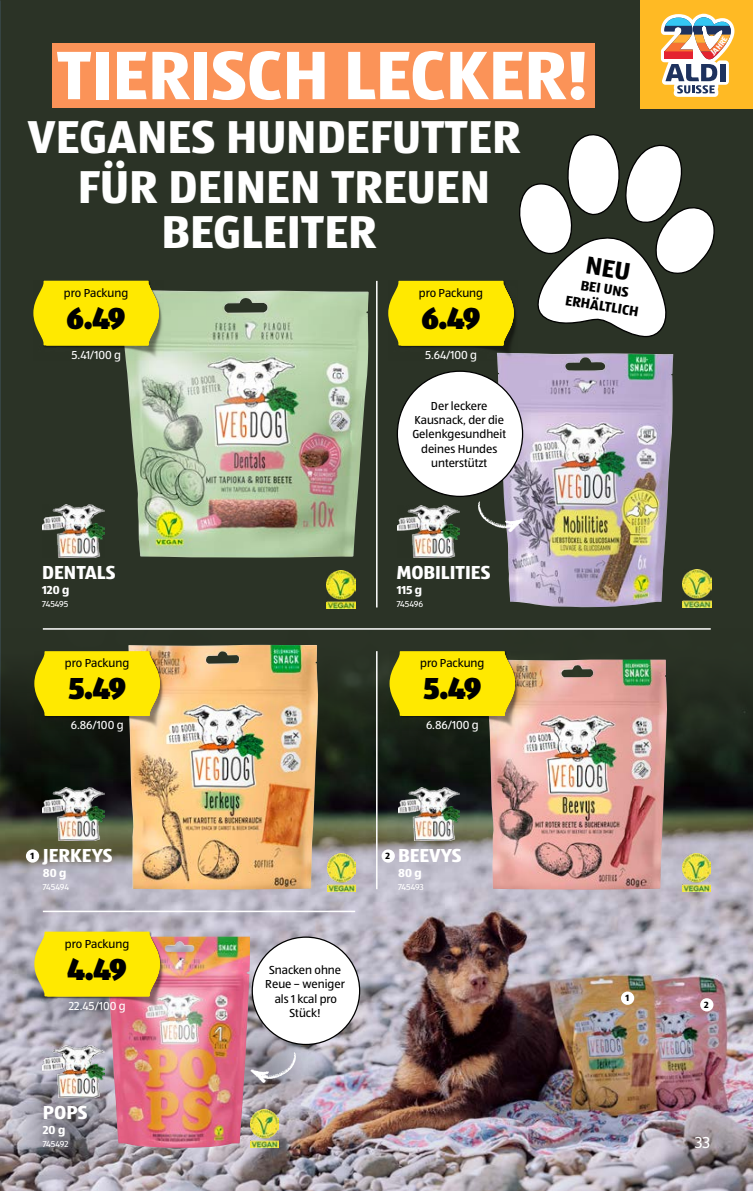
<style>
.page{position:relative;width:753px;height:1191px;background:#2b3326}
.page>*{position:absolute;margin:0;border:0;box-sizing:border-box;transform-origin:0 0}
.t1{font:700 70.95px "ALDISUEDOT";color:#fff}
.t2{font:700 47.7px/49.5px "ALDISUEDOT";color:#fff;text-align:center}
.t3{font:900 31.5px "ALDISUEDOT";letter-spacing:-.06em;color:#000;scale:.95 1}
.t4{font:700 19.5px "ALDISUEDOT";color:#fff}
.t5{font:16.5px "ALDISUEDOT";color:#fff}
.t6{font:700 14.4px/17.2px "ALDISUEDOT";color:#000;text-align:center}
.t7{font:12px/14.4px "ALDISUEDOT";color:#000;text-align:center}
.t8{font:12px "ALDISUEDOT";color:#fff}
.t9{font:700 12px "ALDISUEDOT";color:#fff}
.t10{font:700 9.3px "ALDISUEDOT";color:#000}
.t11{font:9px "ALDISUEDOT";letter-spacing:-.02em;color:#fff}
</style>
<div class="page">
<img style="left:0;top:629px;width:753px;height:562px">
<svg style="left:0;top:1050px;width:136px;height:141px;background:#97939c"></svg>
<img style="left:654px;top:1088px;width:99px;height:103px">
<svg style="left:26px;top:951px;width:136px;height:94px;background:#a5a2af"></svg>
<svg style="left:193px;top:1018px;width:136px;height:94px;background:#a6a2ad"></svg>
<img style="left:125px;top:290px;width:243px;height:267px">
<img style="left:497px;top:353px;width:176px;height:254px">
<img style="left:44px;top:290px;width:119px;height:70px">
<svg style="left:33px;top:280px;width:126px;height:66px;background:#edda04"></svg>
<img style="left:399px;top:346px;width:119px;height:14px">
<img style="left:327px;top:570px;width:28px;height:38px">
<img style="left:683px;top:570px;width:28px;height:37px">
<hr style="left:43px;top:910px;width:312px;height:2px;background:#fff">
<hr style="left:43px;top:628px;width:667px;height:1px;background:#fff">
<hr style="left:376px;top:281px;width:1px;height:326px;background:#fff">
<img style="left:108px;top:936px;width:142px;height:211px">
<img style="left:34px;top:931px;width:130px;height:80px">
<svg style="left:34px;top:931px;width:126px;height:65px;background:#f7e10d"></svg>
<img style="left:250px;top:1109px;width:29px;height:38px">
<img style="left:398px;top:505px;width:61px;height:53px">
<img style="left:42px;top:505px;width:62px;height:52px">
<img style="left:43px;top:1045px;width:62px;height:52px">
<div style="left:252px;top:937px;width:107px;height:107px;background:#fff;border-radius:50%"></div>
<svg style="left:250px;top:1050px;width:46px;height:33px;background:#9f9da7"></svg>
<div style="left:397px;top:371px;width:125px;height:125px;background:#fff;border-radius:50%"></div>
<svg style="left:478px;top:500px;width:46px;height:32px"></svg>
<div style="left:26px;top:674px;width:136px;height:94px;background:#0f140e;border-radius:50%"></div>
<div style="left:377px;top:674px;width:136px;height:94px;background:#151c14;border-radius:50%"></div>
<img style="left:128px;top:645px;width:190px;height:244px">
<img style="left:488px;top:659px;width:179px;height:230px">
<img style="left:39px;top:651px;width:125px;height:79px">
<svg style="left:34px;top:651px;width:126px;height:65px;background:#f2dd04"></svg>
<img style="left:410px;top:651px;width:109px;height:79px">
<svg style="left:389px;top:651px;width:126px;height:65px;background:#f0dc04"></svg>
<img style="left:327px;top:853px;width:28px;height:38px">
<img style="left:682px;top:853px;width:28px;height:38px">
<hr style="left:376px;top:651px;width:1px;height:238px;background:#fff">
<img style="left:43px;top:787px;width:62px;height:53px">
<img style="left:398px;top:787px;width:62px;height:53px">
<div style="left:26px;top:849px;width:13px;height:13px;background:#fff;border-radius:50%"></div>
<div style="left:621px;top:991px;width:13px;height:13px;background:#fff;border-radius:50%"></div>
<div style="left:381px;top:849px;width:14px;height:13px;background:#fff;border-radius:50%"></div>
<div style="left:700px;top:998px;width:13px;height:13px;background:#fff;border-radius:50%"></div>
<div style="left:52px;top:43px;width:542px;height:65px;background:#fb9358"></div>
<div style="left:640px;top:0;width:113px;height:109px;background:#ffba24"></div>
<svg style="left:388px;top:134px;width:327px;height:212px"></svg>
<svg style="left:661px;top:14px;width:73px;height:83px"></svg>
<h1 class="t1" style="left:57px;top:27px;width:533px">TIERISCH LECKER!</h1>
<h2 class="t2" style="left:28px;top:111px;width:494px">VEGANES HUNDEFUTTER<br>FÜR DEINEN TREUEN</h2>
<h2 class="t2" style="left:161px;top:205px;width:217px">BEGLEITER</h2>
<p class="t7" style="left:64px;top:285px;width:66px">pro Packung</p>
<h3 class="t3" style="left:67px;top:296px;width:64px">6.49</h3>
<p class="t8" style="left:72px;top:347px;width:51px">5.41/100 g</p>
<h3 class="t4" style="left:42px;top:559px;width:75px">DENTALS</h3>
<p class="t9" style="left:42px;top:582px;width:29px">120 g</p>
<p class="t11" style="left:42px;top:598px;width:28px">745495</p>
<p class="t7" style="left:65px;top:655px;width:66px">pro Packung</p>
<h3 class="t3" style="left:68px;top:666px;width:63px">5.49</h3>
<p class="t8" style="left:71px;top:717px;width:54px">6.86/100 g</p>
<p class="t10" style="left:30px;top:849px;width:5px">1</p>
<h3 class="t4" style="left:43px;top:842px;width:71px">JERKEYS</h3>
<p class="t9" style="left:43px;top:864px;width:25px">80 g</p>
<p class="t11" style="left:43px;top:881px;width:28px">745494</p>
<p class="t7" style="left:65px;top:936px;width:66px">pro Packung</p>
<h3 class="t3" style="left:67px;top:947px;width:64px">4.49</h3>
<p class="t8" style="left:69px;top:997px;width:58px">22.45/100 g</p>
<h3 class="t4" style="left:43px;top:1099px;width:46px">POPS</h3>
<p class="t9" style="left:43px;top:1122px;width:24px">20 g</p>
<p class="t11" style="left:43px;top:1138px;width:27px">745492</p>
<p class="t7" style="left:419px;top:285px;width:66px">pro Packung</p>
<h3 class="t3" style="left:421px;top:296px;width:64px">6.49</h3>
<p class="t8" style="left:425px;top:347px;width:54px">5.64/100 g</p>
<p class="t7" style="left:412px;top:398px;width:95px">Der leckere<br>Kausnack, der die<br>Gelenkgesundheit deines Hundes unterstützt</p>
<h3 class="t4" style="left:397px;top:559px;width:95px">MOBILITIES</h3>
<p class="t9" style="left:397px;top:582px;width:27px">115 g</p>
<p class="t11" style="left:397px;top:598px;width:28px">745496</p>
<p class="t7" style="left:420px;top:655px;width:66px">pro Packung</p>
<h3 class="t3" style="left:423px;top:666px;width:63px">5.49</h3>
<p class="t8" style="left:426px;top:717px;width:54px">6.86/100 g</p>
<p class="t7" style="left:265px;top:962px;width:81px">Snacken ohne<br>Reue – weniger als 1 kcal pro<br>Stück!</p>
<p class="t10" style="left:385px;top:849px;width:6px">2</p>
<h3 class="t4" style="left:398px;top:842px;width:65px">BEEVYS</h3>
<p class="t9" style="left:398px;top:864px;width:25px">80 g</p>
<p class="t11" style="left:398px;top:881px;width:27px">745493</p>
<p class="t6" style="left:569px;top:274px;width:75px;rotate:9deg">BEI UNS<br>ERHÄLTLICH</p>
<p class="t10" style="left:625px;top:991px;width:5px">1</p>
<p class="t10" style="left:704px;top:998px;width:6px">2</p>
<h3 class="t5" style="left:694px;top:1132px;width:17px">33</h3>
</div>
